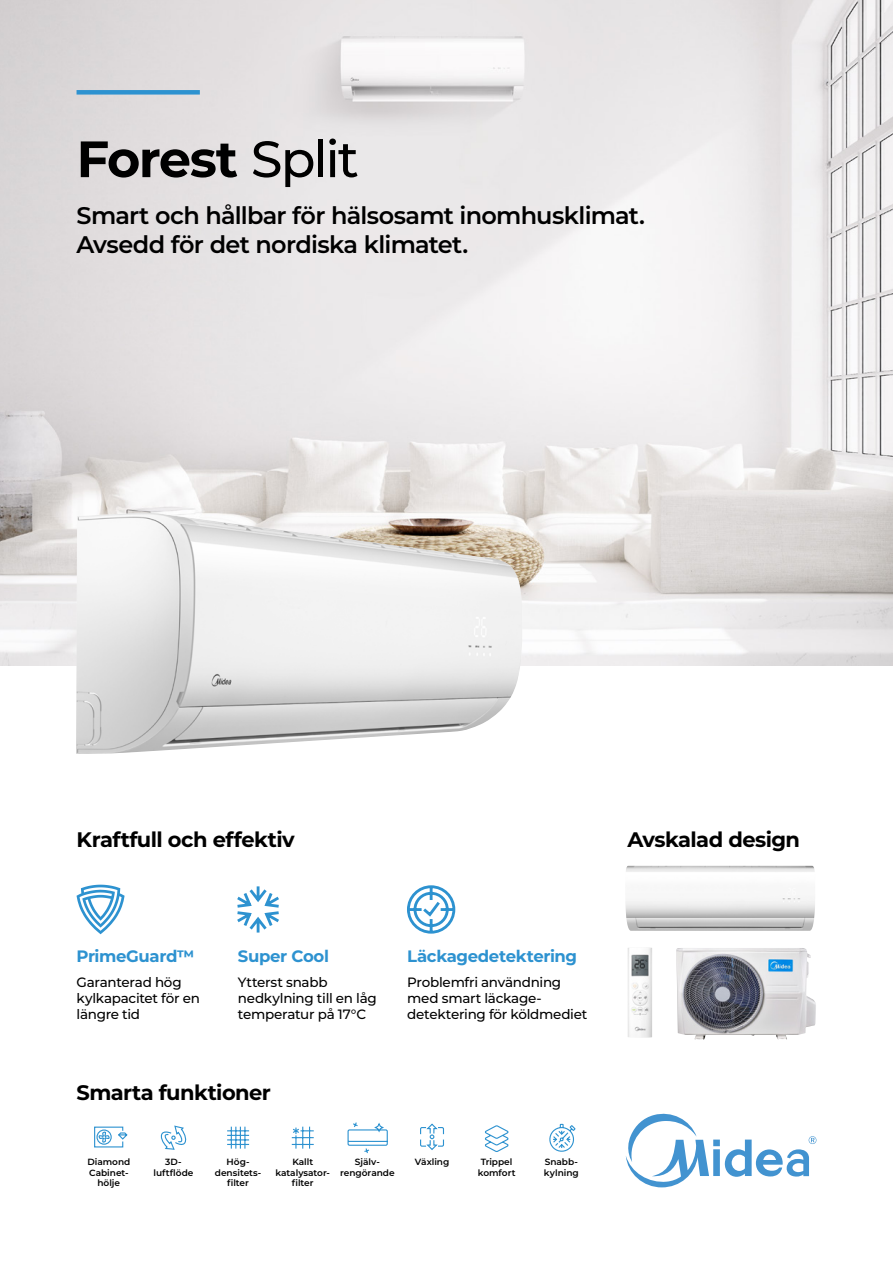
<style>
.page{position:relative;width:893px;height:1263px;background:#fff}
.page>*{position:absolute;margin:0;border:0;box-sizing:border-box;transform-origin:0 0}
.t1{font:700 51px "Montserrat";letter-spacing:-.03em;color:#000}
.t2{font:600 24px/28.8px "Montserrat";letter-spacing:-.03em;color:#000}
.t3{font:700 21px "Montserrat";letter-spacing:-.025em;color:#000}
.t4{font:700 16.5px "Montserrat";letter-spacing:-.02em;color:#2d92d0}
.t5{font:500 13.5px/16.2px "Montserrat";letter-spacing:-.02em;color:#000}
.t6{font:600 9px/10.8px "Montserrat";color:#000;text-align:center}
.s1{font-weight:500}
</style>
<div class="page">
<img style="left:0;top:0;width:893px;height:665px">
<svg style="left:626px;top:1114px;width:190px;height:73px"></svg>
<div style="left:77px;top:90px;width:123px;height:5px;background:#2d92d0"></div>
<img style="left:676px;top:948px;width:140px;height:92px">
<img style="left:627px;top:947px;width:25px;height:91px">
<img style="left:625px;top:865px;width:190px;height:66px">
<img style="left:76px;top:513px;width:446px;height:241px">
<svg style="left:77px;top:885px;width:48px;height:49px"></svg>
<svg style="left:237px;top:886px;width:42px;height:47px"></svg>
<svg style="left:407px;top:885px;width:49px;height:49px"></svg>
<svg style="left:227px;top:1127px;width:22px;height:21px"></svg>
<svg style="left:291px;top:1126px;width:23px;height:23px"></svg>
<svg style="left:94px;top:1126px;width:34px;height:22px"></svg>
<svg style="left:347px;top:1122px;width:41px;height:32px"></svg>
<svg style="left:549px;top:1123px;width:27px;height:29px"></svg>
<svg style="left:420px;top:1123px;width:24px;height:27px"></svg>
<svg style="left:160px;top:1125px;width:27px;height:25px"></svg>
<svg style="left:484px;top:1125px;width:25px;height:27px"></svg>
<h1 class="t1" style="left:77px;top:122px;width:284px">Forest <span class="s1">Split</span></h1>
<h2 class="t2" style="left:77px;top:200px;width:570px">Smart och hållbar för hälsosamt inomhusklimat.<br>Avsedd för det nordiska klimatet.</h2>
<h3 class="t3" style="left:77px;top:825px;width:220px">Kraftfull och effektiv</h3>
<h3 class="t3" style="left:627px;top:825px;width:174px">Avskalad design</h3>
<p class="t4" style="left:77px;top:944px;width:119px">PrimeGuard™</p>
<p class="t5" style="left:77px;top:973px;width:125px">Garanterad hög kylkapacitet för en längre tid</p>
<p class="t4" style="left:238px;top:944px;width:93px">Super Cool</p>
<p class="t5" style="left:238px;top:973px;width:140px">Ytterst snabb nedkylning till en låg temperatur på 17°C</p>
<h3 class="t3" style="left:77px;top:1078px;width:196px">Smarta funktioner</h3>
<p class="t4" style="left:407px;top:944px;width:171px">Läckagedetektering</p>
<p class="t5" style="left:407px;top:973px;width:182px">Problemfri användning med smart läckage&shy;detektering för köldmediet</p>
<p class="t6" style="left:87px;top:1156px;width:45px">Diamond<br>Cabinet&shy;hölje</p>
<p class="t6" style="left:215px;top:1156px;width:48px">Hög&shy;densitets&shy;filter</p>
<p class="t6" style="left:275px;top:1156px;width:56px">Kallt katalysator&shy;filter</p>
<p class="t6" style="left:340px;top:1156px;width:56px">Själv&shy;rengörande</p>
<p class="t6" style="left:415px;top:1156px;width:36px">Växling</p>
<p class="t6" style="left:478px;top:1156px;width:39px">Trippel komfort</p>
<p class="t6" style="left:154px;top:1156px;width:41px">3D&shy;luftflöde</p>
<p class="t6" style="left:544px;top:1156px;width:36px;text-align:left">Snabb&shy;kylning</p>
</div>
